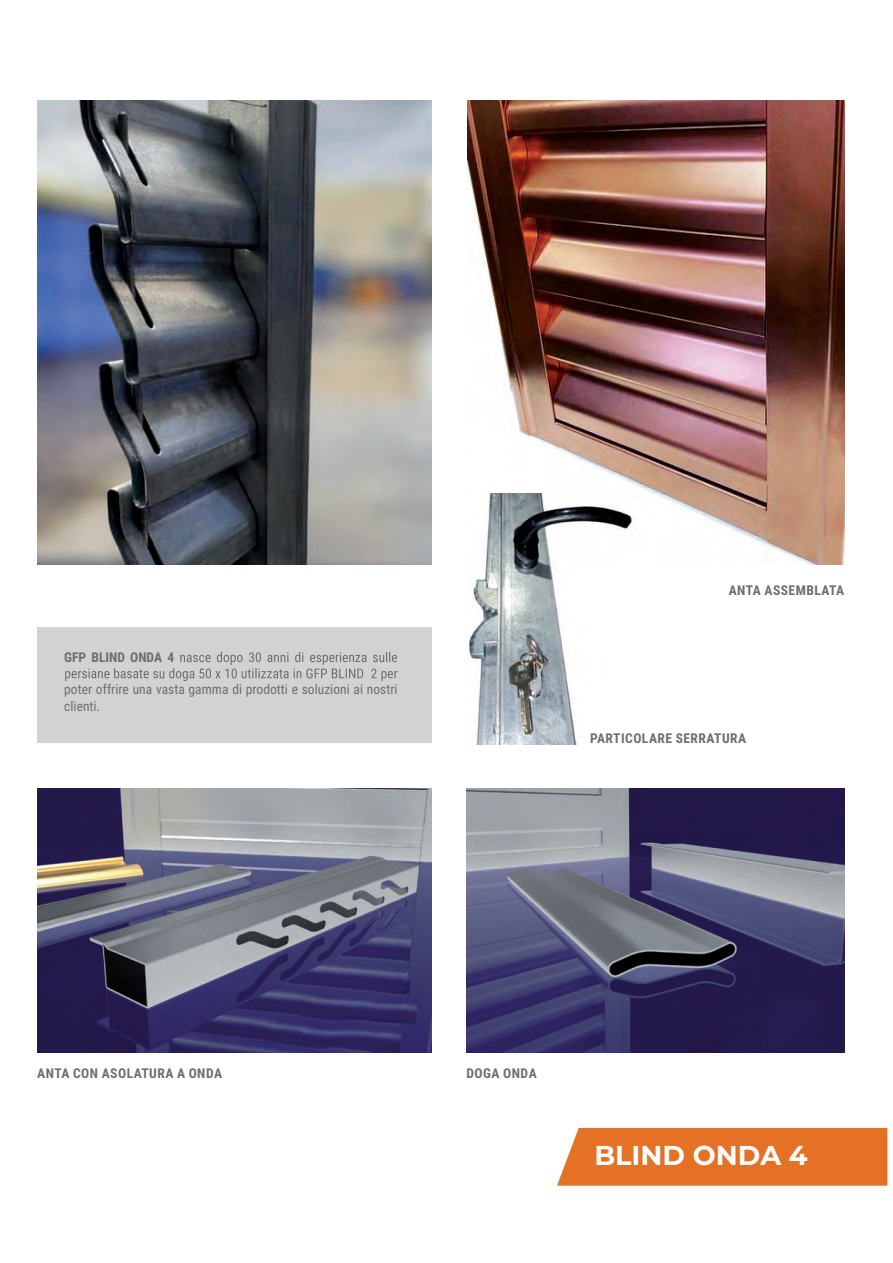
<style>
.page{position:relative;width:893px;height:1263px;background:#fff}
.page>*{position:absolute;margin:0;border:0;box-sizing:border-box;transform-origin:0 0}
.t1{font:700 27.3px "Montserrat";color:#fff}
.t2{font:700 13.5px "Roboto Condensed";letter-spacing:.035em;color:#6d6e71}
.t3{font:13.5px/16.2px "Roboto Condensed";color:#6d6e71}
.t4{font:700 13.5px "Roboto Condensed";color:#6d6e71}
</style>
<div class="page">
<div style="left:557px;top:1128px;width:330px;height:58px;background:#e47125"></div>
<div style="left:37px;top:627px;width:394px;height:116px;background:#d1d2d4"></div>
<svg style="left:65px;top:652px;width:332px;height:29px"></svg>
<img style="left:37px;top:101px;width:394px;height:463px">
<img style="left:37px;top:788px;width:394px;height:264px">
<img style="left:466px;top:788px;width:379px;height:264px">
<img style="left:467px;top:101px;width:378px;height:463px">
<img style="left:467px;top:493px;width:182px;height:252px">
<p class="t4" style="left:64px;top:648px;width:111px">GFP BLIND ONDA 4</p>
<p class="t3" style="left:64px;top:681px;width:335px">poter offrire una vasta gamma di prodotti e soluzioni ai nostri clienti.</p>
<p class="t2" style="left:729px;top:580px;width:117px">ANTA ASSEMBLATA</p>
<p class="t2" style="left:590px;top:729px;width:158px">PARTICOLARE SERRATURA</p>
<p class="t2" style="left:37px;top:1064px;width:186px">ANTA CON ASOLATURA A ONDA</p>
<p class="t2" style="left:466px;top:1064px;width:72px">DOGA ONDA</p>
<h1 class="t1" style="left:594px;top:1135px;width:215px">BLIND ONDA 4</h1>
</div>
